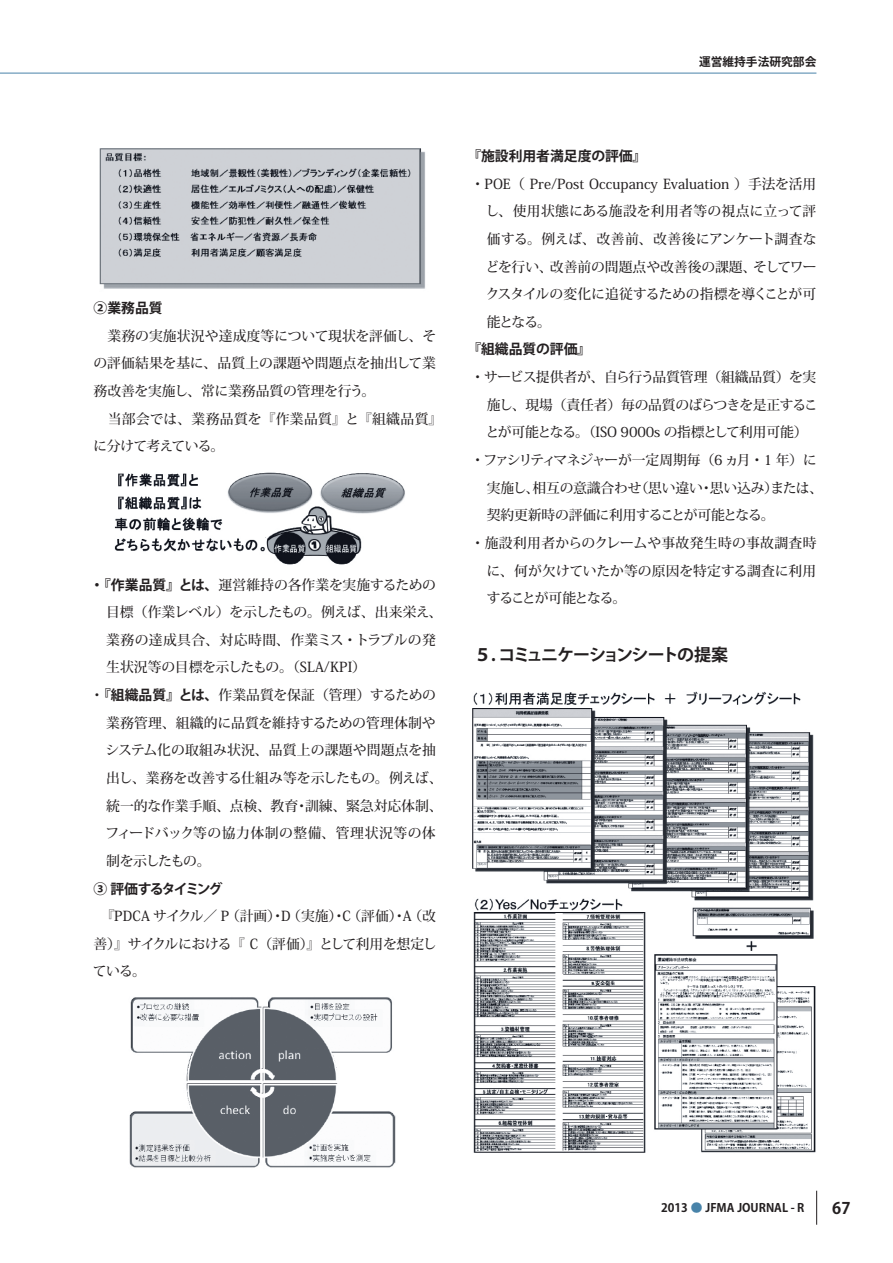
<style>
.page{position:relative;width:893px;height:1263px;background:#fff}
.page>*{position:absolute;margin:0;border:0;box-sizing:border-box;transform-origin:0 0}
.t1{font:700 16.95px "Koz Go Pro";letter-spacing:-.095em;color:#231f20}
.t2{font:700 15.9px "Koz Go Pro";color:#231f20}
.t3{font:500 13.8px/27.6px "Koz Min Pro";letter-spacing:-.01em;color:#231f20}
.t4{font:500 13.8px "Koz Min Pro";letter-spacing:.015em;color:#231f20}
.t5{font:500 13.8px "Koz Min Pro";letter-spacing:-.045em;color:#231f20}
.t6{font:500 13.8px "Koz Min Pro";letter-spacing:-.105em;color:#231f20}
.t7{font:500 13.8px "Koz Min Pro";letter-spacing:-.03em;color:#231f20}
.t8{font:500 13.8px "Koz Min Pro";letter-spacing:.025em;color:#231f20}
.t9{font:500 13.8px "Koz Min Pro";letter-spacing:.02em;color:#231f20}
.t10{font:500 13.8px "Koz Min Pro";letter-spacing:.01em;color:#231f20}
.t11{font:500 13.8px "Koz Min Pro";letter-spacing:.03em;color:#231f20}
.t12{font:700 13.8px "Koz Go Pro";color:#231f20}
.t13{font:500 13.8px "Koz Min Pro";letter-spacing:-.09em;color:#231f20}
.t14{font:700 13.8px "Koz Go Pro";letter-spacing:-.13em;color:#231f20}
.t15{font:500 13.8px "Koz Min Pro";letter-spacing:-.095em;color:#231f20}
.t16{font:700 11.7px "Koz Go Pro";color:#231f20}
.s1{font-family:"Koz Go Pro";font-weight:700}
.s2{color:#4883a9}
</style>
<div class="page">
<hr style="left:816px;top:1191px;width:1px;height:34px;background:#231f20">
<hr style="left:0;top:73px;width:816px;height:1px;background:#4883a9">
<img style="left:99px;top:149px;width:326px;height:140px">
<img style="left:115px;top:472px;width:290px;height:93px">
<img style="left:129px;top:997px;width:267px;height:171px">
<img style="left:472px;top:691px;width:344px;height:462px">
<p class="t3" style="left:93px;top:294px;width:351px"><span class="s1">②業務品質<br></span>　業務の実施状況や達成度等について現状を評価し、その評価結果を基に、品質上の課題や問題点を抽出して業務改善を実施し、常に業務品質の管理を行う。<br>　当部会では、業務品質を『作業品質』と『組織品質』に分けて考えている。</p>
<p class="t3" style="left:90px;top:570px;width:347px"><span class="s1">・『作業品質』とは、</span>運営維持の各作業を実施するための</p>
<p class="t7" style="left:106px;top:602px;width:338px">目標（作業レベル）を示したもの。例えば、出来栄え、</p>
<p class="t9" style="left:106px;top:630px;width:331px">業務の達成具合、対応時間、作業ミス・トラブルの発</p>
<p class="t3" style="left:106px;top:653px;width:261px">生状況等の目標を示したもの。（SLA/KPI）</p>
<p class="t3" style="left:90px;top:681px;width:347px">・<span class="s1">『組織品質』とは、</span>作業品質を保証（管理）するための</p>
<p class="t10" style="left:106px;top:713px;width:331px">業務管理、組織的に品質を維持するための管理体制や</p>
<p class="t4" style="left:106px;top:740px;width:332px">システム化の取組み状況、品質上の課題や問題点を抽</p>
<p class="t3" style="left:106px;top:764px;width:338px">出し、業務を改善する仕組み等を示したもの。例えば、</p>
<p class="t3" style="left:106px;top:791px;width:338px">統一的な作業手順、点検、教育・訓練、緊急対応体制、</p>
<p class="t11" style="left:105px;top:823px;width:332px">フィードバック等の協力体制の整備、管理状況等の体</p>
<p class="t15" style="left:106px;top:851px;width:106px">制を示したもの。</p>
<p class="t14" style="left:94px;top:880px;width:131px">③ 評価するタイミング</p>
<p class="t3" style="left:94px;top:902px;width:344px">　『PDCA サイクル／ P（計画）・D（実施）・C（評価）・A（改</p>
<p class="t5" style="left:94px;top:934px;width:345px">善）』サイクルにおける『 C（評価）』として利用を想定し</p>
<p class="t3" style="left:93px;top:957px;width:54px">ている。</p>
<p class="t16" style="left:699px;top:54px;width:119px">運営維持手法研究部会</p>
<p class="t12" style="left:467px;top:147px;width:180px">『施設利用者満足度の評価』</p>
<p class="t3" style="left:471px;top:169px;width:347px">・POE（ Pre/Post Occupancy Evaluation ）手法を活用</p>
<p class="t4" style="left:485px;top:201px;width:332px">し、使用状態にある施設を利用者等の視点に立って評</p>
<p class="t3" style="left:487px;top:224px;width:331px">価する。例えば、改善前、改善後にアンケート調査な</p>
<p class="t3" style="left:485px;top:252px;width:333px">どを行い、改善前の問題点や改善後の課題、そしてワー</p>
<p class="t3" style="left:486px;top:280px;width:332px">クスタイルの変化に追従するための指標を導くことが可</p>
<p class="t3" style="left:487px;top:307px;width:66px">能となる。</p>
<p class="t12" style="left:467px;top:340px;width:125px">『組織品質の評価』</p>
<p class="t3" style="left:471px;top:363px;width:347px">・サービス提供者が、自ら行う品質管理（組織品質）を実</p>
<p class="t3" style="left:487px;top:390px;width:333px">施し、現場（責任者）毎の品質のばらつきを是正するこ</p>
<p class="t3" style="left:485px;top:418px;width:324px">とが可能となる。（ISO 9000s の指標として利用可能）</p>
<p class="t6" style="left:471px;top:450px;width:348px">・ファシリティマネジャーが一定周期毎（6 ヵ月・1 年）に</p>
<p class="t3" style="left:487px;top:473px;width:338px">実施し、相互の意識合わせ（思い違い・思い込み）または、</p>
<p class="t3" style="left:487px;top:501px;width:289px">契約更新時の評価に利用することが可能となる。</p>
<p class="t8" style="left:471px;top:533px;width:347px">・施設利用者からのクレームや事故発生時の事故調査時</p>
<p class="t3" style="left:487px;top:556px;width:331px">に、何が欠けていたか等の原因を特定する調査に利用</p>
<p class="t13" style="left:487px;top:588px;width:141px">することが可能となる。</p>
<p class="t1" style="left:474px;top:644px;width:255px">５. コミュニケーションシートの提案</p>
<p class="t16" style="left:661px;top:1200px;width:145px">2013 <span class="s2">●</span> JFMA JOURNAL - R</p>
<p class="t2" style="left:832px;top:1198px;width:20px">67</p>
</div>
